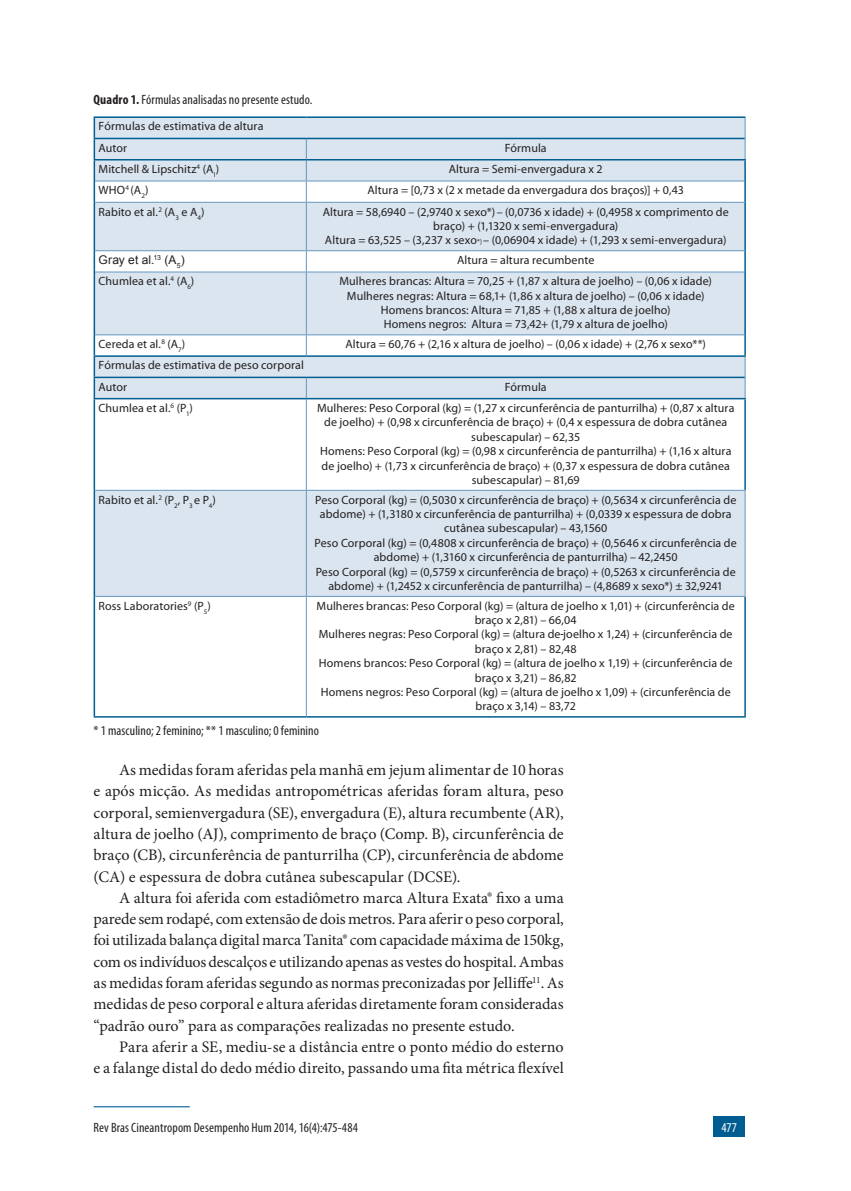
<style>
.page{position:relative;width:851px;height:1191px;background:#fff}
.page>*{position:absolute;margin:0;border:0;box-sizing:border-box;transform-origin:0 0}
.t1{font:16.05px/21.3px "Minion Pro";color:#231f20;text-align:justify}
.t2{font:condensed 13.5px "Myriad Pro";letter-spacing:.005em;color:#231f20}
.t3{font:condensed 13.5px "Myriad Pro";color:#fff}
.t4{font:12px/14.4px "Myriad Pro";letter-spacing:.005em;color:#231f20;text-align:center}
.t5{font:12px "Arial";letter-spacing:.01em;color:#231f20}
.s1{font-weight:700}
.s2{font-stretch:condensed;font-size:7.5px}
</style>
<div class="page">
<hr style="left:94px;top:1106px;width:96px;height:1px;background:#005d91">
<div style="left:713px;top:1116px;width:31px;height:20px;background:#005d91"></div>
<svg style="left:95px;top:118px;width:649px;height:478px;fill:#dae5f0"></svg>
<hr style="left:94px;top:202px;width:1px;height:49px;background:#005d91">
<hr style="left:744px;top:202px;width:1px;height:49px;background:#005d91">
<svg style="left:94px;top:251px;width:1px;height:21px"></svg>
<svg style="left:744px;top:251px;width:1px;height:21px"></svg>
<hr style="left:94px;top:272px;width:1px;height:63px;background:#005d91">
<hr style="left:744px;top:272px;width:1px;height:63px;background:#005d91">
<hr style="left:94px;top:399px;width:1px;height:91px;background:#005d91">
<hr style="left:744px;top:399px;width:1px;height:91px;background:#005d91">
<hr style="left:94px;top:596px;width:1px;height:120px;background:#005d91">
<hr style="left:744px;top:597px;width:1px;height:119px;background:#005d91">
<hr style="left:94px;top:716px;width:212px;height:1px;background:#005d91">
<hr style="left:306px;top:716px;width:439px;height:1px;background:#005d91">
<hr style="left:95px;top:181px;width:211px;height:1px;background:#6697be">
<hr style="left:306px;top:181px;width:438px;height:1px;background:#6697be">
<hr style="left:95px;top:202px;width:211px;height:1px;background:#6697be">
<hr style="left:306px;top:202px;width:438px;height:1px;background:#6697be">
<hr style="left:306px;top:203px;width:1px;height:47px;background:#6697be">
<hr style="left:95px;top:250px;width:211px;height:1px;background:#6697be">
<hr style="left:306px;top:250px;width:438px;height:1px;background:#6697be">
<svg style="left:306px;top:251px;width:1px;height:21px"></svg>
<hr style="left:95px;top:272px;width:211px;height:1px;background:#6697be">
<hr style="left:306px;top:272px;width:438px;height:1px;background:#6697be">
<hr style="left:306px;top:272px;width:1px;height:62px;background:#6697be">
<hr style="left:95px;top:334px;width:211px;height:1px;background:#6697be">
<hr style="left:306px;top:334px;width:438px;height:1px;background:#6697be">
<svg style="left:306px;top:335px;width:1px;height:20px"></svg>
<hr style="left:306px;top:399px;width:1px;height:91px;background:#6697be">
<hr style="left:306px;top:597px;width:1px;height:119px;background:#6697be">
<svg style="left:94px;top:118px;width:1px;height:84px"></svg>
<hr style="left:94px;top:116px;width:212px;height:2px;background:#005d91">
<hr style="left:306px;top:116px;width:439px;height:2px;background:#005d91">
<svg style="left:306px;top:139px;width:1px;height:63px"></svg>
<svg style="left:744px;top:118px;width:1px;height:84px"></svg>
<hr style="left:94px;top:138px;width:212px;height:1px;background:#005d91">
<hr style="left:306px;top:138px;width:438px;height:1px;background:#005d91">
<hr style="left:94px;top:159px;width:212px;height:1px;background:#005d91">
<hr style="left:306px;top:159px;width:439px;height:1px;background:#005d91">
<svg style="left:94px;top:335px;width:1px;height:63px"></svg>
<hr style="left:94px;top:355px;width:212px;height:2px;background:#005d91">
<hr style="left:306px;top:355px;width:439px;height:2px;background:#005d91">
<svg style="left:306px;top:378px;width:1px;height:20px"></svg>
<svg style="left:744px;top:335px;width:1px;height:63px"></svg>
<hr style="left:94px;top:377px;width:212px;height:1px;background:#005d91">
<hr style="left:306px;top:377px;width:438px;height:1px;background:#005d91">
<hr style="left:94px;top:398px;width:212px;height:1px;background:#005d91">
<hr style="left:306px;top:398px;width:439px;height:1px;background:#005d91">
<hr style="left:94px;top:490px;width:1px;height:106px;background:#005d91">
<hr style="left:95px;top:490px;width:211px;height:1px;background:#6697be">
<hr style="left:306px;top:490px;width:439px;height:1px;background:#6697be">
<hr style="left:306px;top:491px;width:1px;height:105px;background:#6697be">
<hr style="left:744px;top:491px;width:1px;height:105px;background:#6697be">
<hr style="left:95px;top:596px;width:211px;height:1px;background:#6697be">
<hr style="left:306px;top:596px;width:439px;height:1px;background:#6697be">
<p class="t2" style="left:94px;top:91px;width:220px"><span class="s1">Quadro 1.</span> Fórmulas analisadas no presente estudo.</p>
<p class="t4" style="left:99px;top:116px;width:166px;line-height:21.3px;text-align:left">Fórmulas de estimativa de altura<br>Autor</p>
<p class="t4" style="left:504px;top:140px;width:44px">Fórmula</p>
<p class="t4" style="left:99px;top:162px;width:122px">Mitchell &amp; Lipschitz<sup>4</sup> (A<sub>1</sub>)</p>
<p class="t4" style="left:448px;top:162px;width:156px">Altura = Semi-envergadura x 2</p>
<p class="t4" style="left:99px;top:183px;width:51px">WHO<sup>4</sup> (A<sub>2</sub>)</p>
<p class="t4" style="left:367px;top:183px;width:318px">Altura = [0,73 x (2 x metade da envergadura dos braços)] + 0,43</p>
<p class="t4" style="left:99px;top:204px;width:107px">Rabito et al.<sup>2</sup> (A<sub>3</sub> e A<sub>4</sub>)</p>
<p class="t4" style="left:322px;top:204px;width:407px">Altura = 58,6940 – (2,9740 x sexo*) – (0,0736 x idade) + (0,4958 x comprimento de braço) + (1,1320 x semi-envergadura)<br>Altura = 63,525 – (3,237 x sexo<span class="s2">*)</span> – (0,06904 x idade) + (1,293 x semi-envergadura)</p>
<p class="t5" style="left:99px;top:252px;width:88px">Gray et al.<sup>13</sup> (A<sub>5</sub>)</p>
<p class="t4" style="left:457px;top:252px;width:139px">Altura = altura recumbente</p>
<p class="t4" style="left:99px;top:274px;width:97px">Chumlea et al.<sup>4</sup> (A<sub>6</sub>)</p>
<p class="t4" style="left:339px;top:274px;width:374px">Mulheres brancas: Altura = 70,25 + (1,87 x altura de joelho) – (0,06 x idade)<br>Mulheres negras: Altura = 68,1+ (1,86 x altura de joelho) – (0,06 x idade)<br>Homens brancos: Altura = 71,85 + (1,88 x altura de joelho)<br>Homens negros: Altura = 73,42+ (1,79 x altura de joelho)</p>
<p class="t4" style="left:99px;top:337px;width:88px">Cereda et al.<sup>8</sup> (A<sub>7</sub>)</p>
<p class="t4" style="left:345px;top:337px;width:362px">Altura = 60,76 + (2,16 x altura de joelho) – (0,06 x idade) + (2,76 x sexo**)</p>
<p class="t4" style="left:99px;top:354px;width:207px;line-height:21.3px;text-align:left">Fórmulas de estimativa de peso corporal<br>Autor</p>
<p class="t4" style="left:504px;top:379px;width:44px">Fórmula</p>
<p class="t4" style="left:99px;top:400px;width:96px">Chumlea et al.<sup>6</sup> (P<sub>1</sub>)</p>
<p class="t4" style="left:317px;top:400px;width:419px">Mulheres: Peso Corporal (kg) = (1,27 x circunferência de panturrilha) + (0,87 x altura de joelho) + (0,98 x circunferência de braço) + (0,4 x espessura de dobra cutânea subescapular) – 62,35<br>Homens: Peso Corporal (kg) = (0,98 x circunferência de panturrilha) + (1,16 x altura de joelho) + (1,73 x circunferência de braço) + (0,37 x espessura de dobra cutânea subescapular) – 81,69</p>
<p class="t4" style="left:99px;top:492px;width:119px">Rabito et al.<sup>2</sup> (P<sub>2</sub>, P<sub>3</sub> e P<sub>4</sub>)</p>
<p class="t4" style="left:314px;top:492px;width:424px">Peso Corporal (kg) = (0,5030 x circunferência de braço) + (0,5634 x circunferência de abdome) + (1,3180 x circunferência de panturrilha) + (0,0339 x espessura de dobra cutânea subescapular) – 43,1560<br>Peso Corporal (kg) = (0,4808 x circunferência de braço) + (0,5646 x circunferência de abdome) + (1,3160 x circunferência de panturrilha) – 42,2450<br>Peso Corporal (kg) = (0,5759 x circunferência de braço) + (0,5263 x circunferência de abdome) + (1,2452 x circunferência de panturrilha) – (4,8689 x sexo*) ± 32,9241</p>
<p class="t4" style="left:99px;top:598px;width:114px">Ross Laboratories<sup>9</sup> (P<sub>5</sub>)</p>
<p class="t4" style="left:316px;top:598px;width:419px">Mulheres brancas: Peso Corporal (kg) = (altura de joelho x 1,01) + (circunferência de braço x 2,81) – 66,04<br>Mulheres negras: Peso Corporal (kg) = (altura de joelho x 1,24) + (circunferência de braço x 2,81) – 82,48<br>Homens brancos: Peso Corporal (kg) = (altura de joelho x 1,19) + (circunferência de braço x 3,21) – 86,82<br>Homens negros: Peso Corporal (kg) = (altura de joelho x 1,09) + (circunferência de braço x 3,14) – 83,72</p>
<p class="t2" style="left:94px;top:722px;width:227px">* 1 masculino; 2 feminino; ** 1 masculino; 0 feminino</p>
<p class="t1" style="left:94px;top:759px;width:471px;text-indent:26px">As medidas foram aferidas pela manhã em jejum alimentar de 10 horas e após micção. As medidas antropométricas aferidas foram altura, peso corporal, semienvergadura (SE), envergadura (E), altura recumbente (AR), altura de joelho (AJ), comprimento de braço (Comp. B), circunferência de braço (CB), circunferência de panturrilha (CP), circunferência de abdome (CA) e espessura de dobra cutânea subescapular (DCSE).</p>
<p class="t1" style="left:94px;top:887px;width:471px;text-indent:26px">A altura foi aferida com estadiômetro marca Altura Exata® fixo a uma parede sem rodapé, com extensão de dois metros. Para aferir o peso corporal, foi utilizada balança digital marca Tanita® com capacidade máxima de 150kg, com os indivíduos descalços e utilizando apenas as vestes do hospital. Ambas as medidas foram aferidas segundo as normas preconizadas por Jelliffe<sup>11</sup>. As medidas de peso corporal e altura aferidas diretamente foram consideradas “padrão ouro” para as comparações realizadas no presente estudo.</p>
<h1 class="t1" style="left:94px;top:1036px;width:471px;text-align:right">Para aferir a SE, mediu-se a distância entre o ponto médio do esterno<br>e a falange distal do dedo médio direito, passando uma fita métrica flexível</h1>
<p class="t2" style="left:94px;top:1119px;width:266px">Rev Bras Cineantropom Desempenho Hum 2014, 16(4):475-484</p>
<p class="t3" style="left:721px;top:1119px;width:17px">477</p>
</div>
